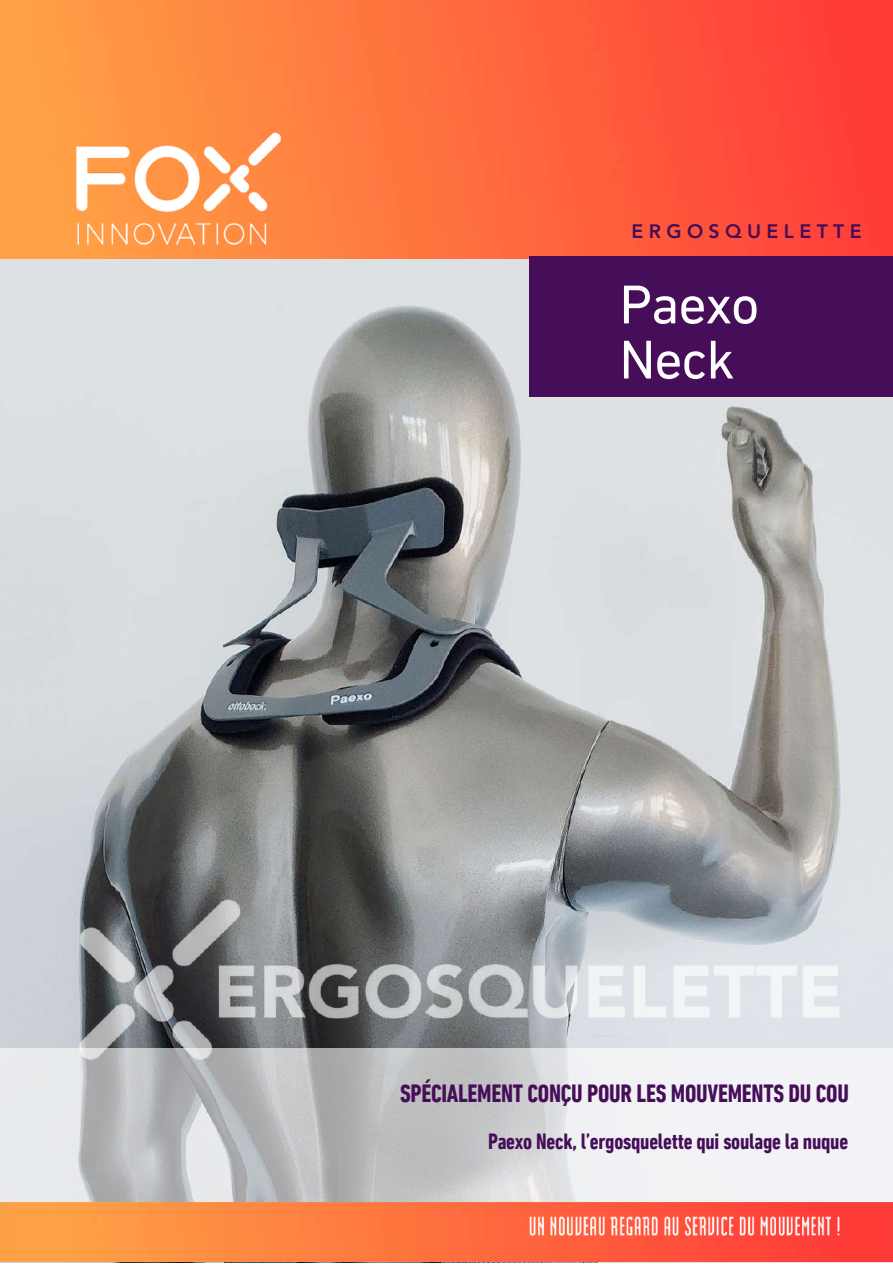
<style>
.page{position:relative;width:893px;height:1264px;background:#fff}
.page>*{position:absolute;margin:0;border:0;box-sizing:border-box;transform-origin:0 0}
.t1{font:55.5px/55.1px "DIN Next LT Pro";letter-spacing:-.025em;color:#fff}
.t2{font:700 condensed 25.5px "DIN Next LT Pro";letter-spacing:-.01em;color:#460d59}
.t3{font:700 condensed 22.5px "DIN Next LT Pro";letter-spacing:-.01em;color:#460d59}
.t4{font:800 19.5px "Avenir LT Pro";letter-spacing:.275em;color:#460d59}
</style>
<div class="page">
<img style="left:0;top:259px;width:892px;height:1003px">
<img style="left:0;top:0;width:892px;height:259px">
<img style="left:67px;top:129px;width:223px;height:119px">
<svg style="left:0;top:1048px;width:892px;height:154px"></svg>
<img style="left:0;top:1202px;width:892px;height:59px">
<img style="left:523px;top:1212px;width:322px;height:26px">
<img style="left:41px;top:877px;width:840px;height:203px">
<div style="left:529px;top:256px;width:363px;height:141px;background:#460d59"></div>
<p class="t4" style="left:631px;top:223px;width:232px">ERGOSQUELETTE</p>
<h1 class="t1" style="left:619px;top:282px;width:142px">Paexo<br>Neck</h1>
<p class="t2" style="left:400px;top:1082px;width:450px">SPÉCIALEMENT CONÇU POUR LES MOUVEMENTS DU COU</p>
<p class="t3" style="left:488px;top:1131px;width:362px">Paexo Neck, l’ergosquelette qui soulage la nuque</p>
</div>
